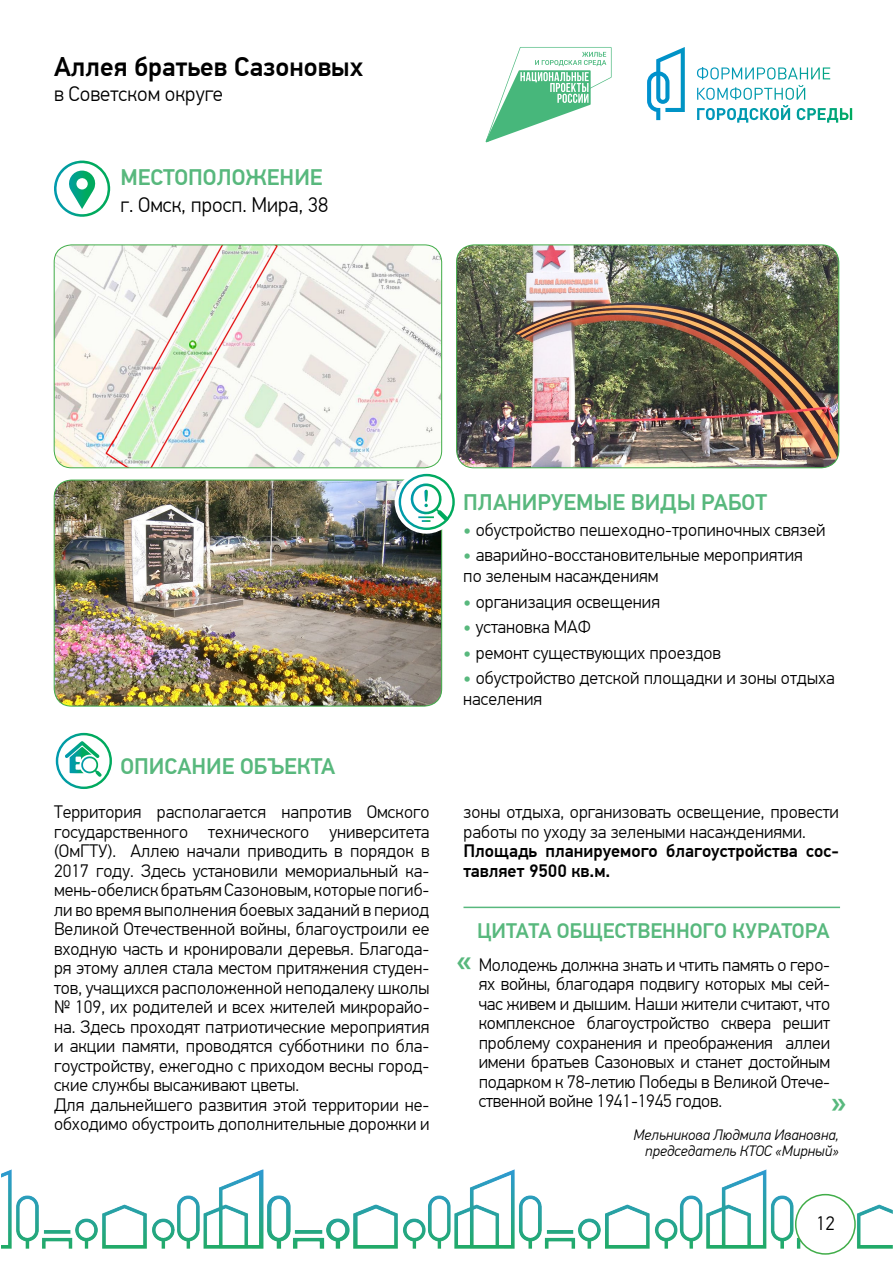
<style>
.page{position:relative;width:893px;height:1263px;background:#fff}
.page>*{position:absolute;margin:0;border:0;box-sizing:border-box;transform-origin:0 0}
.t1{font:500 30px "PF Din Text Pro";color:#58b87d}
.t2{font:500 27px "PF Din Text Pro";color:#000}
.t3{font:500 22.5px "PF Din Text Pro";color:#58b87d}
.t4{font:300 21px "PF Din Text Pro";color:#000}
.t5{font:500 21px "PF Din Text Pro";color:#58b87d}
.t6{font:300 19.5px "PF Din Text Pro";color:#000}
.t7{font:300 18px/19.5px "PF Din Text Pro";color:#000}
.t8{font:500 18px/19.5px "PF Din Text Pro";color:#000}
.t9{font:italic 300 15px/16.5px "PF Din Text Pro";color:#000;text-align:right}
.s1{font-weight:500;color:#58b87d}
</style>
<div class="page">
<svg style="left:485px;top:47px;width:127px;height:95px"></svg>
<svg style="left:647px;top:47px;width:183px;height:73px"></svg>
<img style="left:2px;top:1169px;width:891px;height:79px">
<div style="left:796px;top:1194px;width:59px;height:60px;background:#fff;border-radius:50%"></div>
<div style="left:795px;top:1194px;width:61px;height:61px;border:2px solid #41ad49;border-radius:50%"></div>
<svg style="left:54px;top:161px;width:56px;height:56px"></svg>
<img style="left:54px;top:480px;width:388px;height:226px">
<div style="left:54px;top:480px;width:388px;height:226px;border:1px solid #41ad49;border-radius:17px"></div>
<img style="left:54px;top:245px;width:388px;height:223px">
<div style="left:54px;top:245px;width:388px;height:223px;border:1px solid #41ad49;border-radius:17px"></div>
<img style="left:457px;top:245px;width:382px;height:223px">
<div style="left:456px;top:245px;width:383px;height:223px;border:1px solid #41ad49;border-radius:17px"></div>
<svg style="left:56px;top:733px;width:56px;height:56px"></svg>
<hr style="left:463px;top:907px;width:377px;height:1px;background:#58b87d">
<div style="left:395px;top:470px;width:63px;height:64px;background:#fff;border-radius:50%"></div>
<svg style="left:399px;top:474px;width:56px;height:56px"></svg>
<h2 class="t2" style="left:54px;top:50px;width:311px">Аллея братьев Сазоновых</h2>
<p class="t4" style="left:54px;top:82px;width:171px">в Советском округе</p>
<p class="t3" style="left:120px;top:164px;width:204px">Местоположение</p>
<p class="t4" style="left:120px;top:193px;width:209px">г. Омск, просп. Мира, 38</p>
<p class="t3" style="left:463px;top:489px;width:305px">Планируемые виды работ</p>
<p class="t7" style="left:463px;top:520px;width:364px"><span class="s1">•</span> обустройство пешеходно-тропиночных связей</p>
<p class="t7" style="left:463px;top:545px;width:341px;line-height:21px"><span class="s1">•</span> аварийно-восстановительные мероприятия по зеленым насаждениям</p>
<p class="t7" style="left:463px;top:592px;width:198px"><span class="s1">•</span> организация освещения</p>
<p class="t7" style="left:463px;top:618px;width:129px"><span class="s1">•</span> установка МАФ</p>
<p class="t7" style="left:463px;top:643px;width:259px"><span class="s1">•</span> ремонт существующих проездов</p>
<p class="t7" style="left:463px;top:668px;width:373px;line-height:21px"><span class="s1">•</span> обустройство детской площадки и зоны отдыха населения</p>
<p class="t3" style="left:120px;top:752px;width:216px">описание объекта</p>
<p class="t7" style="left:54px;top:802px;width:377px">Территория располагается напротив Омского государственного технического университета (ОмГТУ). Аллею начали приводить в порядок в 2017 году. Здесь установили мемориальный ка&shy;мень-обелиск братьям Сазоновым, которые погиб&shy;ли во время выполнения боевых заданий в период Великой Отечественной войны, благоустроили ее входную часть и кронировали деревья. Благода&shy;ря этому аллея стала местом притяжения студен&shy;тов, учащихся расположенной неподалеку школы № 109, их родителей и всех жителей микрорайо&shy;на. Здесь проходят патриотические мероприятия и акции памяти, проводятся субботники по бла&shy;гоустройству, ежегодно с приходом весны город&shy;ские службы высаживают цветы.<br>Для дальнейшего развития этой территории не&shy;обходимо обустроить дополнительные дорожки и</p>
<p class="t7" style="left:463px;top:802px;width:377px">зоны отдыха, организовать освещение, провести работы по уходу за зелеными насаждениями.</p>
<p class="t8" style="left:463px;top:841px;width:377px">Площадь планируемого благоустройства сос&shy;тавляет 9500 кв.м.</p>
<p class="t5" style="left:477px;top:918px;width:354px">Цитата общественного куратора</p>
<h1 class="t1" style="left:456px;top:943px;width:17px">«</h1>
<p class="t7" style="left:479px;top:955px;width:353px;text-align:justify">Молодежь должна знать и чтить память о геро&shy;ях войны, благодаря подвигу которых мы сей&shy;час живем и дышим. Наши жители считают, что комплексное благоустройство сквера решит проблему сохранения и преображения аллеи имени братьев Сазоновых и станет достойным подарком к 78-летию Победы в Великой Отече&shy;ственной войне 1941-1945 годов.</p>
<h1 class="t1" style="left:847px;top:1125px;width:17px;rotate:-180deg">«</h1>
<p class="t9" style="left:634px;top:1127px;width:207px">Мельникова Людмила Ивановна, председатель КТОС «Мирный»</p>
<p class="t6" style="left:816px;top:1212px;width:20px">12</p>
</div>
